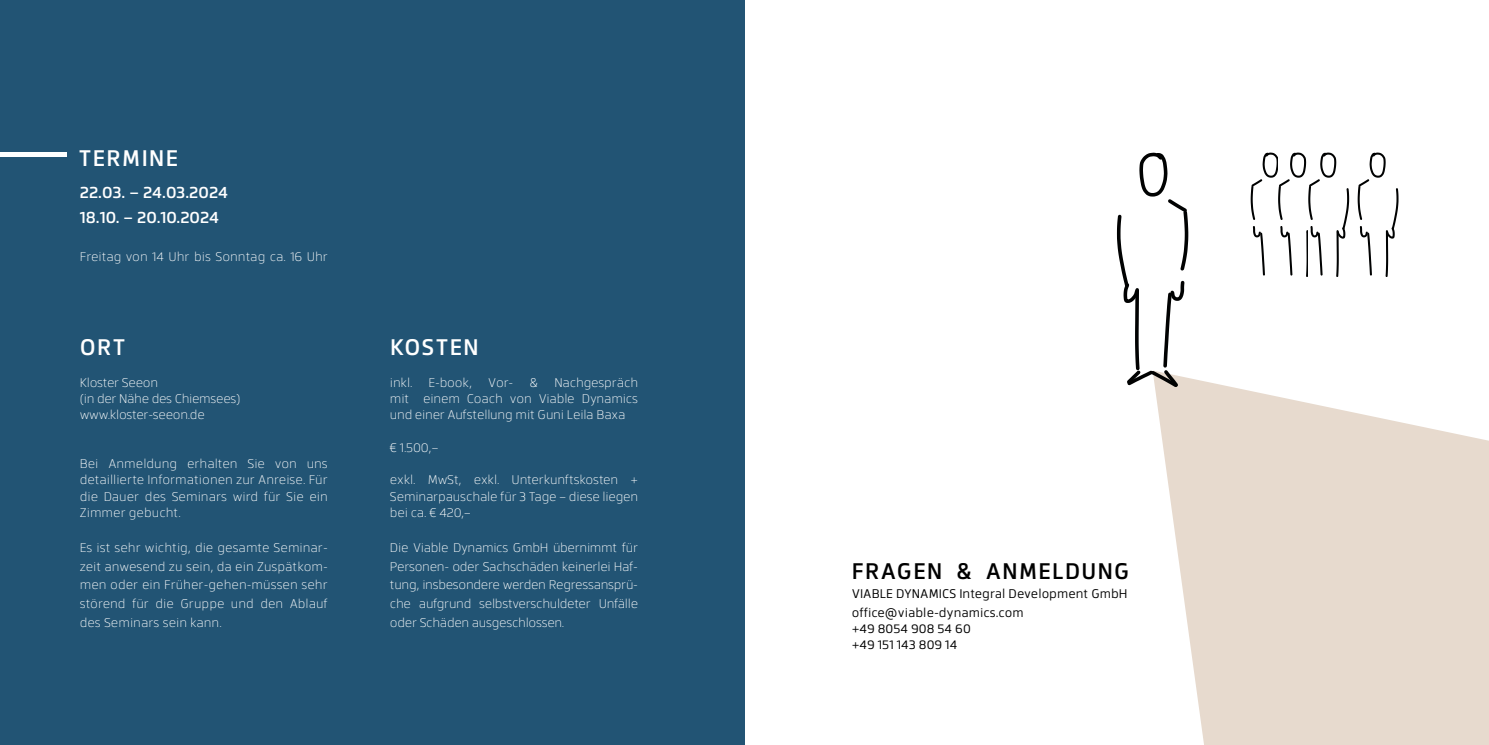
<style>
.page{position:relative;width:1489px;height:745px;background:#fff}
.page>*{position:absolute;margin:0;border:0;box-sizing:border-box;transform-origin:0 0}
.t1{font:500 22.5px "Facto";letter-spacing:.06em;color:#fff}
.t2{font:500 22.5px "Facto";letter-spacing:.06em;color:#000}
.t3{font:500 16.25px/25px "Facto";color:#fff}
.t4{font:300 12.5px/18.8px "Facto";letter-spacing:-.015em;color:#fff;text-align:justify}
.t5{font:12.5px/18.8px "Facto";color:#000}
</style>
<div class="page">
<svg style="left:1155px;top:378px;width:333px;height:366px;background:#eadfd5"></svg>
<div style="left:0;top:0;width:744px;height:744px;background:#225474"></div>
<svg style="left:1250px;top:152px;width:99px;height:124px"></svg>
<svg style="left:1357px;top:152px;width:41px;height:124px"></svg>
<svg style="left:1116px;top:152px;width:72px;height:235px"></svg>
<hr style="left:0;top:152px;width:66px;height:4px;background:#fff">
<h1 class="t1" style="left:79px;top:141px;width:100px">TERMINE</h1>
<h2 class="t3" style="left:80px;top:179px;width:150px">22.03. – 24.03.2024<br>18.10. – 20.10.2024</h2>
<p class="t4" style="left:80px;top:246px;width:250px">Freitag von 14 Uhr bis Sonntag ca. 16 Uhr</p>
<h1 class="t1" style="left:80px;top:330px;width:47px">ORT</h1>
<p class="t4" style="left:80px;top:373px;width:162px;line-height:16.2px;text-align:left">Kloster Seeon<br>(in der Nähe des Chiemsees) www.kloster-seeon.de</p>
<p class="t4" style="left:80px;top:454px;width:250px;line-height:16.2px">Bei Anmeldung erhalten Sie von uns detaillierte Informationen zur Anreise. Für die Dauer des Seminars wird für Sie ein Zimmer gebucht.</p>
<p class="t4" style="left:80px;top:537px;width:250px">Es ist sehr wichtig, die gesamte Seminar&shy;zeit anwesend zu sein, da ein Zuspätkom&shy;men oder ein Früher-gehen-müssen sehr störend für die Gruppe und den Ablauf des Seminars sein kann.</p>
<h1 class="t1" style="left:390px;top:330px;width:90px">KOSTEN</h1>
<p class="t4" style="left:390px;top:372px;width:24px">inkl.</p>
<p class="t4" style="left:428px;top:372px;width:45px">E-book,</p>
<p class="t4" style="left:488px;top:372px;width:27px">Vor-</p>
<p class="t4" style="left:529px;top:372px;width:10px">&amp;</p>
<p class="t4" style="left:390px;top:373px;width:250px;line-height:15.9px;text-indent:164px">Nachgespräch mit einem Coach von Viable Dynamics und einer Aufstellung mit Guni Leila Baxa</p>
<p class="t4" style="left:390px;top:437px;width:50px">€ 1.500,–</p>
<p class="t4" style="left:390px;top:471px;width:250px;line-height:16.2px">exkl. MwSt, exkl. Unterkunftskosten + Seminarpauschale für 3 Tage – diese liegen bei ca. € 420,–</p>
<p class="t4" style="left:390px;top:537px;width:250px">Die Viable Dynamics GmbH übernimmt für Personen- oder Sachschäden keinerlei Haf&shy;tung, insbesondere werden Regressansprü&shy;che aufgrund selbstverschuldeter Unfälle oder Schäden ausgeschlossen.</p>
<h1 class="t2" style="left:851px;top:554px;width:279px">FRAGEN &amp; ANMELDUNG</h1>
<p class="t5" style="left:851px;top:583px;width:277px">VIABLE DYNAMICS Integral Development GmbH office@viable-dynamics.com</p>
<p class="t5" style="left:851px;top:619px;width:121px;line-height:16.2px">+49 8054 908 54 60 +49 151 143 809 14</p>
</div>
